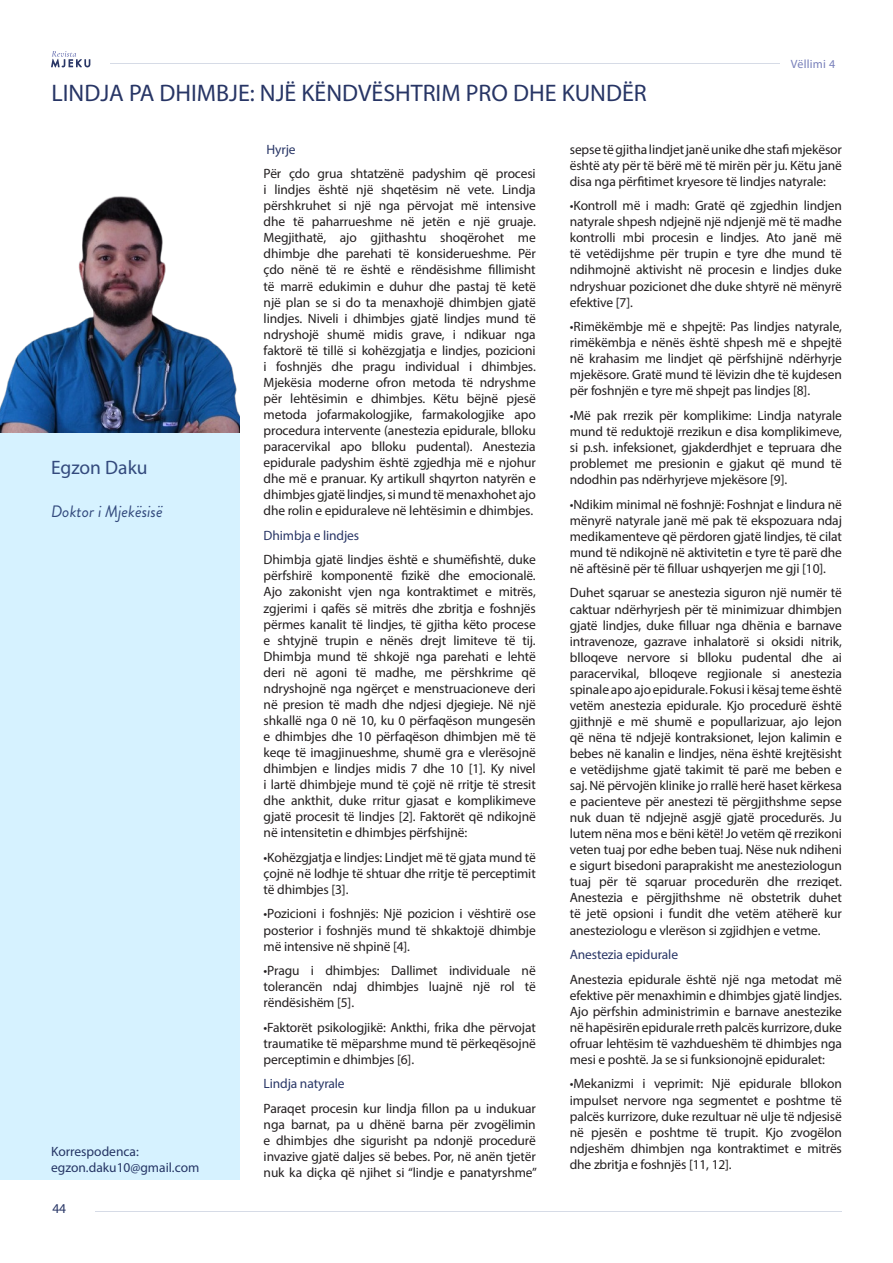
<style>
.page{position:relative;width:893px;height:1263px;background:#fff}
.page>*{position:absolute;margin:0;border:0;box-sizing:border-box;transform-origin:0 0}
.t1{font:24px "Myriad Pro";color:#273565}
.t2{font:19.5px "Myriad Pro";color:#334a7d}
.t3{font:italic 16.5px "Brandon Grotesque";color:#334a7d}
.Paragraph_Style_1{font:13.5px/16px "Myriad Pro";letter-spacing:-.01em;color:#231f20;text-align:justify}
.Paragraph_Style_1-2{font:13.5px "Myriad Pro";letter-spacing:-.01em;color:#293666}
.t4{font:13.5px "Myriad Pro";color:#253565}
.t5{font:13.5px "Myriad Pro";color:#273565}
.t6{font:12px "Myriad Pro";letter-spacing:.02em;color:#7880ba}
</style>
<div class="page">
<hr style="left:111px;top:63px;width:669px;height:1px;background:#d6dbe6">
<hr style="left:96px;top:1211px;width:746px;height:1px;background:#d6dbe6">
<svg style="left:51px;top:51px;width:39px;height:17px"></svg>
<div style="left:0;top:433px;width:240px;height:747px;background:#d6f2ff"></div>
<img style="left:0;top:196px;width:240px;height:237px">
<p class="t1" style="left:52px;top:78px;width:597px">LINDJA PA DHIMBJE: NJË KËNDVËSHTRIM PRO DHE KUNDËR</p>
<p class="t6" style="left:791px;top:57px;width:46px">Vëllimi 4</p>
<p class="t2" style="left:51px;top:455px;width:98px">Egzon Daku</p>
<p class="t3" style="left:51px;top:500px;width:113px">Doktor i Mjekësisë</p>
<p class="t4" style="left:51px;top:1143px;width:89px">Korrespodenca:</p>
<p class="t4" style="left:51px;top:1159px;width:150px">egzon.daku10@gmail.com</p>
<p class="t5" style="left:52px;top:1200px;width:15px">44</p>
<p class="Paragraph_Style_1-2" style="left:266px;top:141px;width:31px">Hyrje</p>
<p class="Paragraph_Style_1" style="left:264px;top:165px;width:274px">Për çdo grua shtatzënë padyshim që procesi i lindjes është një shqetësim në vete. Lindja përshkruhet si një nga përvojat më intensive dhe të paharrueshme në jetën e një gruaje.<br>Megjithatë, ajo gjithashtu shoqërohet me dhimbje dhe parehati të konsiderueshme. Për çdo nënë të re është e rëndësishme fillimisht të marrë edukimin e duhur dhe pastaj të ketë një plan se si do ta menaxhojë dhimbjen gjatë lindjes. Niveli i dhimbjes gjatë lindjes mund të ndryshojë shumë midis grave, i ndikuar nga faktorë të tillë si kohëzgjatja e lindjes, pozicioni i foshnjës dhe pragu individual i dhimbjes.<br>Mjekësia moderne ofron metoda të ndryshme për lehtësimin e dhimbjes. Këtu bëjnë pjesë metoda jofarmakologjike, farmakologjike apo procedura intervente (anestezia epidurale, blloku paracervikal apo blloku pudental). Anestezia epidurale padyshim është zgjedhja më e njohur dhe më e pranuar. Ky artikull shqyrton natyrën e dhimbjes gjatë lindjes, si mund të menaxhohet ajo dhe rolin e epiduraleve në lehtësimin e dhimbjes.</p>
<p class="Paragraph_Style_1-2" style="left:264px;top:527px;width:97px">Dhimbja e lindjes</p>
<p class="Paragraph_Style_1" style="left:264px;top:552px;width:274px">Dhimbja gjatë lindjes është e shumëfishtë, duke përfshirë komponentë fizikë dhe emocionalë.<br>Ajo zakonisht vjen nga kontraktimet e mitrës, zgjerimi i qafës së mitrës dhe zbritja e foshnjës përmes kanalit të lindjes, të gjitha këto procese e shtyjnë trupin e nënës drejt limiteve të tij.<br>Dhimbja mund të shkojë nga parehati e lehtë deri në agoni të madhe, me përshkrime që ndryshojnë nga ngërçet e menstruacioneve deri në presion të madh dhe ndjesi djegieje. Në një shkallë nga 0 në 10, ku 0 përfaqëson mungesën e dhimbjes dhe 10 përfaqëson dhimbjen më të keqe të imagjinueshme, shumë gra e vlerësojnë dhimbjen e lindjes midis 7 dhe 10 [1]. Ky nivel i lartë dhimbjeje mund të çojë në rritje të stresit dhe ankthit, duke rritur gjasat e komplikimeve gjatë procesit të lindjes [2]. Faktorët që ndikojnë në intensitetin e dhimbjes përfshijnë:</p>
<p class="Paragraph_Style_1" style="left:264px;top:849px;width:274px">•Kohëzgjatja e lindjes: Lindjet më të gjata mund të çojnë në lodhje të shtuar dhe rritje të perceptimit të dhimbjes [3].</p>
<p class="Paragraph_Style_1" style="left:264px;top:906px;width:274px">•Pozicioni i foshnjës: Një pozicion i vështirë ose posterior i foshnjës mund të shkaktojë dhimbje më intensive në shpinë [4].</p>
<p class="Paragraph_Style_1" style="left:264px;top:962px;width:274px">•Pragu i dhimbjes: Dallimet individuale në tolerancën ndaj dhimbjes luajnë një rol të rëndësishëm [5].</p>
<p class="Paragraph_Style_1" style="left:264px;top:1019px;width:274px">•Faktorët psikologjikë: Ankthi, frika dhe përvojat traumatike të mëparshme mund të përkeqësojnë perceptimin e dhimbjes [6].</p>
<p class="Paragraph_Style_1-2" style="left:264px;top:1075px;width:83px">Lindja natyrale</p>
<p class="Paragraph_Style_1" style="left:264px;top:1100px;width:275px">Paraqet procesin kur lindja fillon pa u indukuar nga barnat, pa u dhënë barna për zvogëlimin e dhimbjes dhe sigurisht pa ndonjë procedurë invazive gjatë daljes së bebes. Por, në anën tjetër nuk ka diçka që njihet si “lindje e panatyrshme”</p>
<p class="Paragraph_Style_1" style="left:570px;top:141px;width:274px">sepse të gjitha lindjet janë unike dhe stafi mjekësor është aty për të bërë më të mirën për ju. Këtu janë disa nga përfitimet kryesore të lindjes natyrale:</p>
<p class="Paragraph_Style_1" style="left:570px;top:197px;width:274px">•Kontroll më i madh: Gratë që zgjedhin lindjen natyrale shpesh ndjejnë një ndjenjë më të madhe kontrolli mbi procesin e lindjes. Ato janë më të vetëdijshme për trupin e tyre dhe mund të ndihmojnë aktivisht në procesin e lindjes duke ndryshuar pozicionet dhe duke shtyrë në mënyrë efektive [7].</p>
<p class="Paragraph_Style_1" style="left:570px;top:318px;width:274px">•Rimëkëmbje më e shpejtë: Pas lindjes natyrale, rimëkëmbja e nënës është shpesh më e shpejtë në krahasim me lindjet që përfshijnë ndërhyrje mjekësore. Gratë mund të lëvizin dhe të kujdesen për foshnjën e tyre më shpejt pas lindjes [8].</p>
<p class="Paragraph_Style_1" style="left:570px;top:407px;width:274px">•Më pak rrezik për komplikime: Lindja natyrale mund të reduktojë rrezikun e disa komplikimeve, si p.sh. infeksionet, gjakderdhjet e tepruara dhe problemet me presionin e gjakut që mund të ndodhin pas ndërhyrjeve mjekësore [9].</p>
<p class="Paragraph_Style_1" style="left:570px;top:496px;width:274px">•Ndikim minimal në foshnjë: Foshnjat e lindura në mënyrë natyrale janë më pak të ekspozuara ndaj medikamenteve që përdoren gjatë lindjes, të cilat mund të ndikojnë në aktivitetin e tyre të parë dhe në aftësinë për të filluar ushqyerjen me gji [10].</p>
<p class="Paragraph_Style_1" style="left:570px;top:585px;width:274px">Duhet sqaruar se anestezia siguron një numër të caktuar ndërhyrjesh për të minimizuar dhimbjen gjatë lindjes, duke filluar nga dhënia e barnave intravenoze, gazrave inhalatorë si oksidi nitrik, blloqeve nervore si blloku pudental dhe ai paracervikal, blloqeve regjionale si anestezia spinale apo ajo epidurale. Fokusi i kësaj teme është vetëm anestezia epidurale. Kjo procedurë është gjithnjë e më shumë e popullarizuar, ajo lejon që nëna të ndjejë kontraksionet, lejon kalimin e bebes në kanalin e lindjes, nëna është krejtësisht e vetëdijshme gjatë takimit të parë me beben e saj. Në përvojën klinike jo rrallë herë haset kërkesa e pacienteve për anestezi të përgjithshme sepse nuk duan të ndjejnë asgjë gjatë procedurës. Ju lutem nëna mos e bëni këtë! Jo vetëm që rrezikoni veten tuaj por edhe beben tuaj. Nëse nuk ndiheni e sigurt bisedoni paraprakisht me anesteziologun tuaj për të sqaruar procedurën dhe rreziqet.<br>Anestezia e përgjithshme në obstetrik duhet të jetë opsioni i fundit dhe vetëm atëherë kur anesteziologu e vlerëson si zgjidhjen e vetme.</p>
<p class="Paragraph_Style_1-2" style="left:570px;top:946px;width:110px">Anestezia epidurale</p>
<p class="Paragraph_Style_1" style="left:570px;top:971px;width:274px">Anestezia epidurale është një nga metodat më efektive për menaxhimin e dhimbjes gjatë lindjes.<br>Ajo përfshin administrimin e barnave anestezike në hapësirën epidurale rreth palcës kurrizore, duke ofruar lehtësim të vazhdueshëm të dhimbjes nga mesi e poshtë. Ja se si funksionojnë epiduralet:</p>
<p class="Paragraph_Style_1" style="left:570px;top:1076px;width:274px">•Mekanizmi i veprimit: Një epidurale bllokon impulset nervore nga segmentet e poshtme të palcës kurrizore, duke rezultuar në ulje të ndjesisë në pjesën e poshtme të trupit. Kjo zvogëlon ndjeshëm dhimbjen nga kontraktimet e mitrës dhe zbritja e foshnjës [11, 12].</p>
</div>
